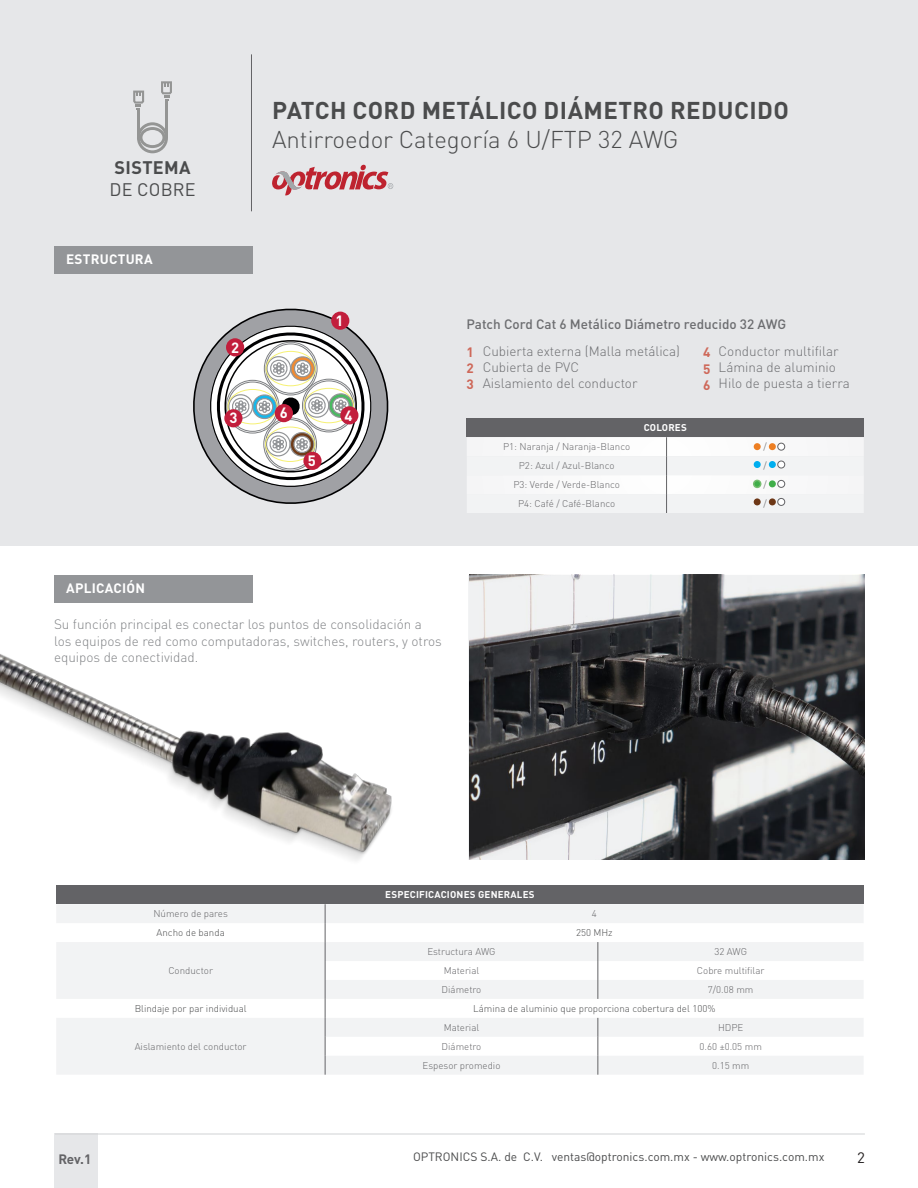
<style>
.page{position:relative;width:918px;height:1188px;background:#fff}
.page>*{position:absolute;margin:0;border:0;box-sizing:border-box;transform-origin:0 0}
.t1{font:700 24px "DIN Pro";letter-spacing:.02em;color:#4b4c4d}
.t2{font:300 24px "DIN Pro";color:#4b4c4d}
.t3{font:700 18px "DIN Pro";letter-spacing:.02em;color:#4b4c4d}
.t4{font:18px "DIN Pro";letter-spacing:.01em;color:#4b4c4d}
.t5{font:15px "DIN Pro";color:#231f20}
.t6{font:700 14.7px "DIN Pro";color:#fff}
.Cuerpo_de_texto{font:300 13.5px/16.2px "DIN Pro";color:#818386}
.Cuerpo_de_texto-2{font:300 13.5px "DIN Pro";color:#6c6d70}
.Sub_Subtítulos{font:500 13.5px "DIN Pro";color:#6c6d70}
.Subtítulo{font:700 13.5px "DIN Pro";letter-spacing:.02em;color:#fff}
.Número_Estructura_Lista{font:700 13.5px "DIN Pro";color:#ce6859}
.t7{font:700 13.5px "DIN Pro";color:#636366}
.t8{font:12px "DIN Pro";color:#4b4c4d}
.Texto_de_tabla{font:300 9.75px "DIN Pro";color:#636366}
.Texto_de_tabla-2{font:300 9.75px "DIN Pro";color:#4b4c4d}
.Título_tabla{font:700 9.75px "DIN Pro";letter-spacing:.02em;color:#fff}
</style>
<div class="page">
<div style="left:0;top:0;width:918px;height:545px;background:#e6e7e9"></div>
<div style="left:54px;top:1134px;width:44px;height:54px;background:#e6e7e9"></div>
<hr style="left:251px;top:54px;width:1px;height:157px;background:#636366">
<hr style="left:55px;top:1134px;width:810px;height:1px;background:#d1d2d4">
<svg style="left:272px;top:165px;width:121px;height:30px"></svg>
<svg style="left:137px;top:122px;width:31px;height:31px"></svg>
<hr style="left:137px;top:110px;width:3px;height:28px;background:#949594">
<hr style="left:165px;top:101px;width:3px;height:37px;background:#949594">
<svg style="left:133px;top:91px;width:11px;height:19px"></svg>
<svg style="left:161px;top:81px;width:11px;height:20px"></svg>
<svg style="left:193px;top:308px;width:196px;height:196px"></svg>
<div style="left:54px;top:575px;width:199px;height:27px;background:#939598"></div>
<div style="left:331px;top:312px;width:18px;height:18px;background:#c21e3c;border-radius:50%"></div>
<div style="left:467px;top:418px;width:397px;height:19px;background:#636366"></div>
<svg style="left:467px;top:437px;width:397px;height:76px"></svg>
<div style="left:778px;top:443px;width:7px;height:7px;background:#fff;border-radius:50%"></div>
<div style="left:778px;top:443px;width:7px;height:7px;border:1px solid #636366;border-radius:50%"></div>
<div style="left:778px;top:461px;width:7px;height:7px;background:#fff;border-radius:50%"></div>
<div style="left:778px;top:461px;width:7px;height:7px;border:1px solid #636366;border-radius:50%"></div>
<div style="left:778px;top:480px;width:7px;height:7px;background:#fff;border-radius:50%"></div>
<div style="left:778px;top:480px;width:7px;height:8px;border:1px solid #636366;border-radius:50%"></div>
<div style="left:778px;top:498px;width:7px;height:7px;background:#fff;border-radius:50%"></div>
<div style="left:778px;top:498px;width:7px;height:8px;border:1px solid #636366;border-radius:50%"></div>
<div style="left:754px;top:443px;width:7px;height:7px;background:#ed7f23;border-radius:50%"></div>
<div style="left:769px;top:443px;width:7px;height:7px;background:#ed7f23;border-radius:50%"></div>
<div style="left:754px;top:461px;width:7px;height:7px;background:#00aeef;border-radius:50%"></div>
<div style="left:769px;top:461px;width:7px;height:7px;background:#00aeef;border-radius:50%"></div>
<div style="left:754px;top:480px;width:7px;height:7px;background:#40ae49;border-radius:50%"></div>
<div style="left:753px;top:480px;width:8px;height:8px;border:2px solid #76bd6f;border-radius:50%"></div>
<div style="left:769px;top:480px;width:7px;height:7px;background:#40ae49;border-radius:50%"></div>
<div style="left:754px;top:498px;width:7px;height:7px;background:#6d3716;border-radius:50%"></div>
<div style="left:769px;top:498px;width:7px;height:7px;background:#6d3716;border-radius:50%"></div>
<div style="left:56px;top:885px;width:808px;height:19px;background:#636366"></div>
<svg style="left:57px;top:904px;width:806px;height:171px;fill:#f2f3f4"></svg>
<svg style="left:597px;top:942px;width:1px;height:57px"></svg>
<svg style="left:325px;top:908px;width:1px;height:167px"></svg>
<svg style="left:597px;top:1018px;width:1px;height:57px"></svg>
<img style="left:469px;top:575px;width:395px;height:285px">
<div style="left:54px;top:246px;width:199px;height:28px;background:#939598"></div>
<svg style="left:201px;top:317px;width:179px;height:177px;background:#bdb8b8"></svg>
<div style="left:275px;top:404px;width:18px;height:18px;background:#c21e3c;border-radius:50%"></div>
<img style="left:0;top:602px;width:470px;height:306px">
<h2 class="t3" style="left:114px;top:153px;width:78px">SISTEMA</h2>
<h2 class="t4" style="left:109px;top:177px;width:88px">DE COBRE</h2>
<p class="Subtítulo" style="left:66px;top:248px;width:88px">ESTRUCTURA</p>
<p class="Subtítulo" style="left:66px;top:577px;width:80px">APLICACIÓN</p>
<h1 class="t1" style="left:272px;top:90px;width:518px">PATCH CORD METÁLICO DIÁMETRO REDUCIDO</h1>
<h1 class="t2" style="left:272px;top:120px;width:408px">Antirroedor Categoría 6 U/FTP 32 AWG</h1>
<h3 class="t6" style="left:231px;top:335px;width:10px">2</h3>
<h3 class="t6" style="left:229px;top:406px;width:10px">3</h3>
<h3 class="t6" style="left:336px;top:309px;width:10px">1</h3>
<h3 class="t6" style="left:280px;top:401px;width:10px">6</h3>
<h3 class="t6" style="left:308px;top:449px;width:10px">5</h3>
<h3 class="t6" style="left:345px;top:403px;width:10px">4</h3>
<p class="Sub_Subtítulos" style="left:467px;top:313px;width:321px">Patch Cord Cat 6 Metálico Diámetro reducido 32 AWG</p>
<p class="Número_Estructura_Lista" style="left:467px;top:341px;width:9px">1</p>
<p class="Número_Estructura_Lista" style="left:467px;top:357px;width:9px">2</p>
<p class="Número_Estructura_Lista" style="left:467px;top:373px;width:9px">3</p>
<p class="Cuerpo_de_texto-2" style="left:483px;top:341px;width:199px">Cubierta externa (Malla metálica)</p>
<p class="Cuerpo_de_texto-2" style="left:483px;top:357px;width:98px">Cubierta de PVC</p>
<p class="Cuerpo_de_texto-2" style="left:483px;top:373px;width:156px">Aislamiento del conductor</p>
<p class="Cuerpo_de_texto-2" style="left:719px;top:341px;width:122px">Conductor multifilar</p>
<p class="Cuerpo_de_texto-2" style="left:719px;top:357px;width:119px">Lámina de aluminio</p>
<p class="Cuerpo_de_texto-2" style="left:719px;top:373px;width:133px">Hilo de puesta a tierra</p>
<p class="Número_Estructura_Lista" style="left:703px;top:341px;width:9px">4</p>
<p class="Número_Estructura_Lista" style="left:703px;top:357px;width:9px">5</p>
<p class="Número_Estructura_Lista" style="left:703px;top:374px;width:9px">6</p>
<p class="Título_tabla" style="left:644px;top:420px;width:44px">COLORES</p>
<p class="Texto_de_tabla" style="left:503px;top:439px;width:129px">P1: Naranja / Naranja-Blanco</p>
<p class="Texto_de_tabla" style="left:764px;top:439px;width:5px">/</p>
<p class="Texto_de_tabla" style="left:519px;top:458px;width:97px">P2: Azul / Azul-Blanco</p>
<p class="Texto_de_tabla" style="left:764px;top:458px;width:5px">/</p>
<p class="Texto_de_tabla" style="left:513px;top:477px;width:108px">P3: Verde / Verde-Blanco</p>
<p class="Texto_de_tabla" style="left:764px;top:477px;width:5px">/</p>
<p class="Texto_de_tabla" style="left:518px;top:496px;width:99px">P4: Café / Café-Blanco</p>
<p class="Texto_de_tabla" style="left:764px;top:496px;width:5px">/</p>
<p class="Cuerpo_de_texto" style="left:54px;top:615px;width:389px">Su función principal es conectar los puntos de consolidación a los equipos de red como computadoras, switches, routers, y otros equipos de conectividad.</p>
<p class="Título_tabla" style="left:385px;top:887px;width:151px">ESPECIFICACIONES GENERALES</p>
<p class="Texto_de_tabla" style="left:153px;top:906px;width:76px">Número de pares</p>
<p class="Texto_de_tabla" style="left:592px;top:906px;width:7px">4</p>
<p class="Texto_de_tabla-2" style="left:157px;top:925px;width:70px">Ancho de banda</p>
<p class="Texto_de_tabla-2" style="left:576px;top:925px;width:38px">250 MHz</p>
<p class="Texto_de_tabla" style="left:168px;top:963px;width:46px">Conductor</p>
<p class="Texto_de_tabla" style="left:427px;top:944px;width:70px">Estructura AWG</p>
<p class="Texto_de_tabla" style="left:714px;top:944px;width:34px">32 AWG</p>
<p class="Texto_de_tabla" style="left:444px;top:963px;width:37px">Material</p>
<p class="Texto_de_tabla" style="left:697px;top:963px;width:69px">Cobre multifilar</p>
<p class="Texto_de_tabla" style="left:442px;top:982px;width:41px">Diámetro</p>
<p class="Texto_de_tabla" style="left:708px;top:982px;width:47px">7/0.08 mm</p>
<p class="Texto_de_tabla-2" style="left:135px;top:1001px;width:113px">Blindaje por par individual</p>
<p class="Texto_de_tabla-2" style="left:473px;top:1001px;width:244px">Lámina de aluminio que proporciona cobertura del 100%</p>
<p class="Texto_de_tabla" style="left:135px;top:1039px;width:113px">Aislamiento del conductor</p>
<p class="Texto_de_tabla" style="left:444px;top:1020px;width:37px">Material</p>
<p class="Texto_de_tabla" style="left:718px;top:1020px;width:27px">HDPE</p>
<p class="Texto_de_tabla" style="left:442px;top:1039px;width:41px">Diámetro</p>
<p class="Texto_de_tabla" style="left:700px;top:1039px;width:64px">0.60 ±0.05 mm</p>
<p class="Texto_de_tabla" style="left:423px;top:1058px;width:79px">Espesor promedio</p>
<p class="Texto_de_tabla" style="left:712px;top:1058px;width:39px">0.15 mm</p>
<h3 class="t7" style="left:58px;top:1148px;width:34px">Rev.1</h3>
<p class="t8" style="left:413px;top:1149px;width:413px">OPTRONICS S.A. de C.V. ventas@optronics.com.mx - www.optronics.com.mx</p>
<h3 class="t5" style="left:857px;top:1148px;width:9px">2</h3>
</div>
